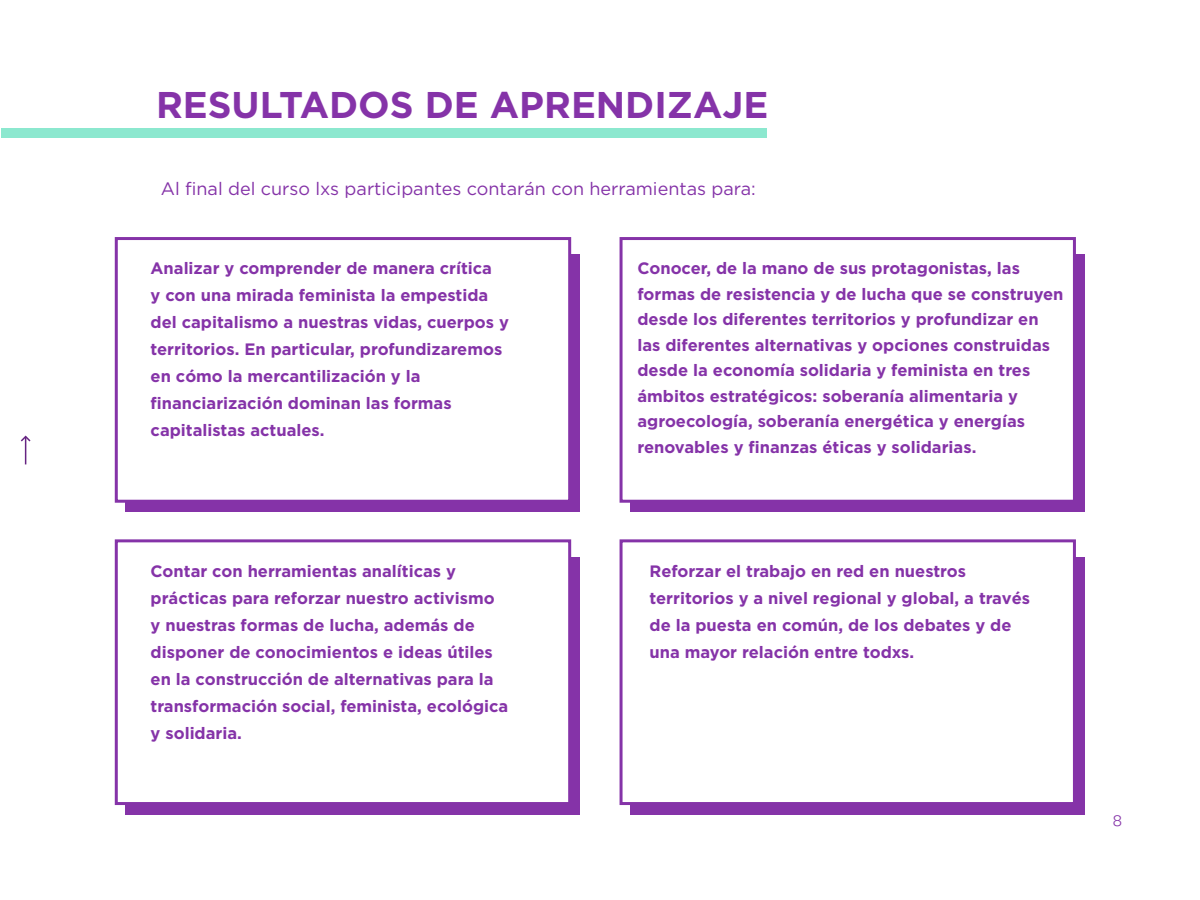
<style>
.page{position:relative;width:1200px;height:900px;background:#fff}
.page>*{position:absolute;margin:0;border:0;box-sizing:border-box;transform-origin:0 0}
.t1{font:700 37.2px "Gotham";color:#8533a8}
.t2{font:18px "Gotham";color:#8533a8}
.t3{font:700 16.5px/27px "Gotham";color:#8533a8}
.t4{font:300 15px "Poppins";color:#8533a8}
</style>
<div class="page">
<svg style="left:20px;top:435px;width:11px;height:29px"></svg>
<div style="left:1px;top:128px;width:765px;height:10px;background:#8ce8cf"></div>
<div style="left:126px;top:255px;width:454px;height:257px;background:#8533a8"></div>
<div style="left:126px;top:557px;width:454px;height:257px;background:#8533a8"></div>
<div style="left:630px;top:255px;width:455px;height:257px;background:#8533a8"></div>
<div style="left:630px;top:557px;width:455px;height:257px;background:#8533a8"></div>
<div style="left:115px;top:237px;width:456px;height:266px;background:#fff;border:3px solid #8533a8"></div>
<div style="left:115px;top:539px;width:456px;height:266px;background:#fff;border:3px solid #8533a8"></div>
<div style="left:620px;top:237px;width:456px;height:266px;background:#fff;border:3px solid #8533a8"></div>
<div style="left:620px;top:539px;width:456px;height:266px;background:#fff;border:3px solid #8533a8"></div>
<h1 class="t1" style="left:156px;top:84px;width:614px">RESULTADOS DE APRENDIZAJE</h1>
<p class="t2" style="left:161px;top:179px;width:596px">Al final del curso lxs participantes contarán con herramientas para:</p>
<p class="t3" style="left:151px;top:255px;width:360px">Analizar y comprender de manera crítica<br>y con una mirada feminista la empestida del capitalismo a nuestras vidas, cuerpos y territorios. En particular, profundizaremos en cómo la mercantilización y la financiarización dominan las formas capitalistas actuales.</p>
<p class="t3" style="left:151px;top:557px;width:359px">Contar con herramientas analíticas y prácticas para reforzar nuestro activismo y nuestras formas de lucha, además de disponer de conocimientos e ideas útiles en la construcción de alternativas para la transformación social, feminista, ecológica y solidaria.</p>
<p class="t3" style="left:637px;top:255px;width:428px;line-height:25.5px">Conocer, de la mano de sus protagonistas, las formas de resistencia y de lucha que se construyen desde los diferentes territorios y profundizar en las diferentes alternativas y opciones construidas desde la economía solidaria y feminista en tres ámbitos estratégicos: soberanía alimentaria y agroecología, soberanía energética y energías renovables y finanzas éticas y solidarias.</p>
<p class="t3" style="left:650px;top:557px;width:382px">Reforzar el trabajo en red en nuestros territorios y a nivel regional y global, a través de la puesta en común, de los debates y de una mayor relación entre todxs.</p>
<p class="t4" style="left:1113px;top:812px;width:11px">8</p>
</div>
